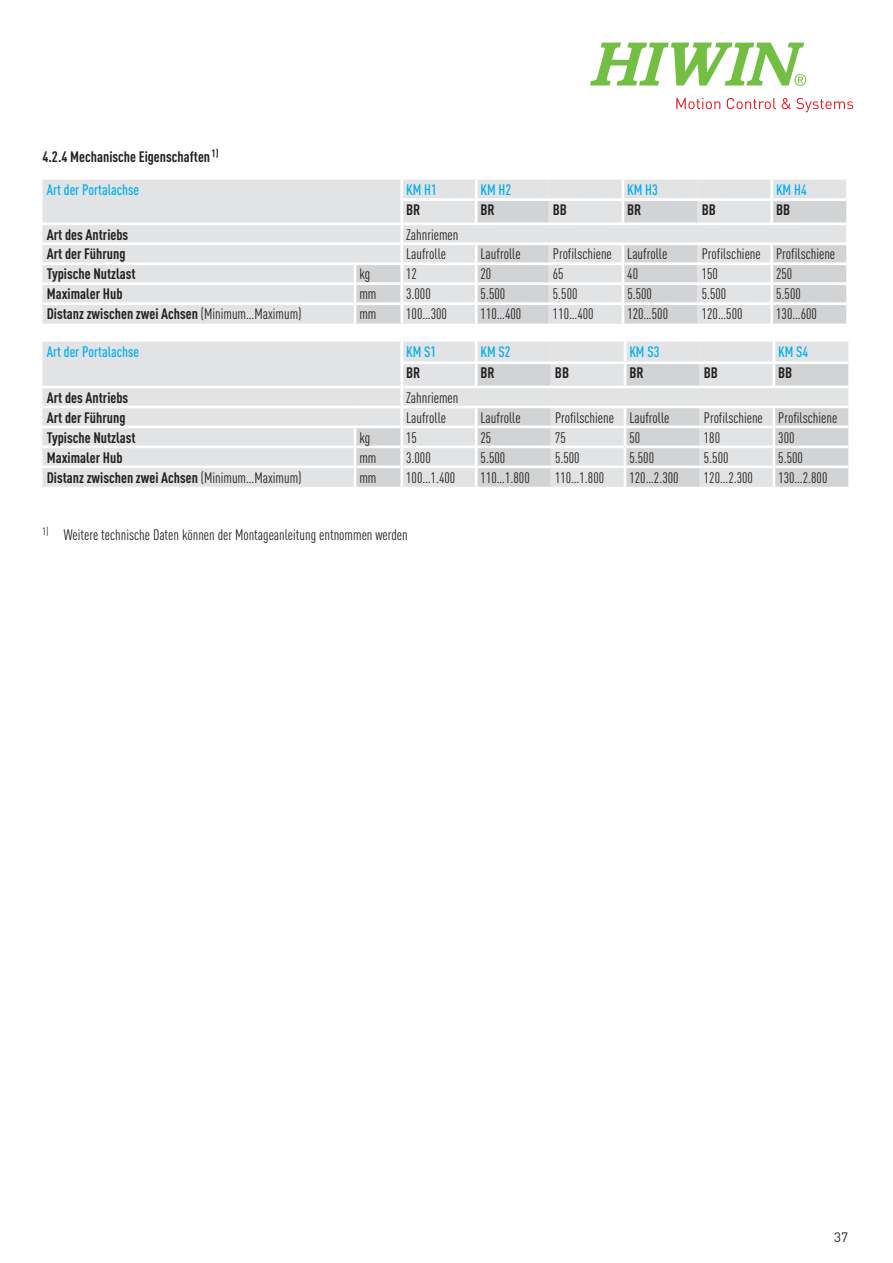
<style>
.page{position:relative;width:893px;height:1263px;background:#fff}
.page>*{position:absolute;margin:0;border:0;box-sizing:border-box;transform-origin:0 0}
.t1{font:condensed 15px "DIN Pro";color:#231f20}
.t2{font:700 condensed 15px "DIN Pro";color:#231f20}
.t3{font:500 condensed 15px "DIN Pro";color:#00aeef}
.t4{font:13.5px "DIN Pro";color:#231f20}
.s1{font-weight:400}
</style>
<div class="page">
<svg style="left:590px;top:43px;width:216px;height:43px"></svg>
<svg style="left:676px;top:98px;width:44px;height:11px"></svg>
<svg style="left:727px;top:98px;width:126px;height:14px"></svg>
<div style="left:42px;top:180px;width:804px;height:144px;background:#e2e3e4"></div>
<hr style="left:42px;top:222px;width:313px;height:3px;background:#fff">
<hr style="left:355px;top:222px;width:45px;height:3px;background:#fff">
<hr style="left:403px;top:222px;width:145px;height:3px;background:#fff">
<hr style="left:548px;top:222px;width:149px;height:3px;background:#fff">
<hr style="left:772px;top:222px;width:74px;height:3px;background:#fff">
<hr style="left:42px;top:262px;width:313px;height:3px;background:#fff">
<hr style="left:42px;top:302px;width:312px;height:3px;background:#fff">
<hr style="left:403px;top:242px;width:145px;height:3px;background:#fff">
<hr style="left:548px;top:242px;width:298px;height:3px;background:#fff">
<hr style="left:42px;top:282px;width:312px;height:3px;background:#fff">
<hr style="left:42px;top:242px;width:313px;height:3px;background:#fff">
<hr style="left:355px;top:242px;width:45px;height:3px;background:#fff">
<hr style="left:400px;top:180px;width:3px;height:20px;background:#fff">
<hr style="left:400px;top:200px;width:3px;height:24px;background:#fff">
<hr style="left:400px;top:224px;width:3px;height:20px;background:#fff">
<hr style="left:475px;top:180px;width:3px;height:18px;background:#fff">
<hr style="left:475px;top:201px;width:3px;height:21px;background:#fff">
<svg style="left:477px;top:180px;width:369px;height:43px;background:#dddedf"></svg>
<hr style="left:622px;top:201px;width:2px;height:21px;background:#fff">
<svg style="left:354px;top:244px;width:492px;height:80px;background:#dedfe0"></svg>
<hr style="left:622px;top:264px;width:2px;height:20px;background:#fff">
<hr style="left:622px;top:284px;width:2px;height:20px;background:#fff">
<hr style="left:622px;top:304px;width:2px;height:20px;background:#fff">
<hr style="left:770px;top:180px;width:3px;height:18px;background:#fff">
<hr style="left:770px;top:245px;width:3px;height:19px;background:#fff">
<hr style="left:770px;top:264px;width:3px;height:20px;background:#fff">
<hr style="left:770px;top:284px;width:3px;height:20px;background:#fff">
<hr style="left:770px;top:304px;width:3px;height:20px;background:#fff">
<hr style="left:770px;top:201px;width:3px;height:21px;background:#fff">
<hr style="left:697px;top:222px;width:75px;height:3px;background:#fff">
<hr style="left:403px;top:198px;width:145px;height:3px;background:#fff">
<hr style="left:548px;top:198px;width:298px;height:3px;background:#fff">
<div style="left:42px;top:342px;width:806px;height:145px;background:#e2e3e4"></div>
<hr style="left:42px;top:386px;width:313px;height:2px;background:#fff">
<hr style="left:355px;top:386px;width:45px;height:2px;background:#fff">
<hr style="left:403px;top:386px;width:148px;height:2px;background:#fff">
<hr style="left:625px;top:386px;width:74px;height:2px;background:#fff">
<hr style="left:774px;top:386px;width:74px;height:2px;background:#fff">
<hr style="left:42px;top:426px;width:313px;height:2px;background:#fff">
<hr style="left:42px;top:465px;width:312px;height:3px;background:#fff">
<hr style="left:403px;top:406px;width:148px;height:2px;background:#fff">
<hr style="left:551px;top:406px;width:297px;height:2px;background:#fff">
<hr style="left:42px;top:446px;width:312px;height:2px;background:#fff">
<hr style="left:42px;top:406px;width:313px;height:2px;background:#fff">
<hr style="left:355px;top:406px;width:45px;height:2px;background:#fff">
<hr style="left:400px;top:342px;width:3px;height:21px;background:#fff">
<hr style="left:400px;top:363px;width:3px;height:24px;background:#fff">
<hr style="left:400px;top:387px;width:3px;height:20px;background:#fff">
<hr style="left:475px;top:342px;width:3px;height:19px;background:#fff">
<hr style="left:475px;top:364px;width:3px;height:22px;background:#fff">
<svg style="left:477px;top:342px;width:371px;height:44px;background:#dddedf"></svg>
<svg style="left:354px;top:407px;width:494px;height:80px;background:#dedfe0"></svg>
<hr style="left:624px;top:427px;width:2px;height:20px;background:#fff">
<hr style="left:624px;top:447px;width:2px;height:20px;background:#fff">
<hr style="left:624px;top:467px;width:2px;height:20px;background:#fff">
<hr style="left:772px;top:342px;width:3px;height:19px;background:#fff">
<hr style="left:772px;top:408px;width:3px;height:19px;background:#fff">
<hr style="left:772px;top:427px;width:3px;height:20px;background:#fff">
<hr style="left:772px;top:447px;width:3px;height:20px;background:#fff">
<hr style="left:772px;top:467px;width:3px;height:20px;background:#fff">
<hr style="left:624px;top:364px;width:2px;height:22px;background:#fff">
<hr style="left:551px;top:386px;width:74px;height:2px;background:#fff">
<hr style="left:772px;top:364px;width:3px;height:22px;background:#fff">
<hr style="left:699px;top:386px;width:75px;height:2px;background:#fff">
<hr style="left:403px;top:361px;width:148px;height:3px;background:#fff">
<hr style="left:551px;top:361px;width:297px;height:3px;background:#fff">
<p class="t2" style="left:42px;top:151px;width:178px">4.2.4 Mechanische Eigenschaften <sup>1)</sup></p>
<p class="t3" style="left:47px;top:185px;width:94px">Art der Portalachse</p>
<p class="t3" style="left:406px;top:185px;width:32px">KM H1</p>
<p class="t3" style="left:480px;top:185px;width:32px">KM H2</p>
<p class="t3" style="left:627px;top:185px;width:32px">KM H3</p>
<p class="t3" style="left:776px;top:185px;width:32px">KM H4</p>
<p class="t2" style="left:406px;top:205px;width:16px">BR</p>
<p class="t2" style="left:480px;top:205px;width:16px">BR</p>
<p class="t2" style="left:553px;top:205px;width:16px">BB</p>
<p class="t2" style="left:627px;top:205px;width:16px">BR</p>
<p class="t2" style="left:702px;top:205px;width:16px">BB</p>
<p class="t2" style="left:776px;top:205px;width:16px">BB</p>
<p class="t2" style="left:47px;top:229px;width:83px">Art des Antriebs</p>
<p class="t1" style="left:406px;top:229px;width:54px">Zahnriemen</p>
<p class="t2" style="left:47px;top:249px;width:80px">Art der Führung</p>
<p class="t1" style="left:406px;top:249px;width:42px">Laufrolle</p>
<p class="t1" style="left:480px;top:249px;width:42px">Laufrolle</p>
<p class="t1" style="left:553px;top:249px;width:116px">Profilschiene Laufrolle</p>
<p class="t1" style="left:702px;top:249px;width:135px">Profilschiene Profilschiene</p>
<p class="t2" style="left:47px;top:269px;width:90px">Typische Nutzlast</p>
<p class="t1" style="left:359px;top:269px;width:12px">kg</p>
<p class="t1" style="left:406px;top:269px;width:12px">12</p>
<p class="t1" style="left:480px;top:269px;width:12px">20</p>
<p class="t1" style="left:553px;top:269px;width:12px">65</p>
<p class="t1" style="left:627px;top:269px;width:12px">40</p>
<p class="t1" style="left:702px;top:269px;width:18px">150</p>
<p class="t1" style="left:776px;top:269px;width:18px">250</p>
<p class="t2" style="left:47px;top:289px;width:77px">Maximaler Hub</p>
<p class="t1" style="left:359px;top:289px;width:19px">mm</p>
<p class="t1" style="left:406px;top:289px;width:26px">3.000</p>
<p class="t1" style="left:481px;top:289px;width:26px">5.500</p>
<p class="t1" style="left:553px;top:289px;width:26px">5.500</p>
<p class="t1" style="left:627px;top:289px;width:26px">5.500</p>
<p class="t1" style="left:702px;top:289px;width:26px">5.500</p>
<p class="t1" style="left:776px;top:289px;width:26px">5.500</p>
<p class="t2" style="left:47px;top:309px;width:256px">Distanz zwischen zwei Achsen <span class="s1">(Minimum…Maximum)</span></p>
<p class="t1" style="left:359px;top:309px;width:19px">mm</p>
<p class="t1" style="left:406px;top:309px;width:42px">100…300</p>
<p class="t1" style="left:481px;top:309px;width:42px">110…400</p>
<p class="t1" style="left:553px;top:309px;width:42px">110…400</p>
<p class="t1" style="left:627px;top:309px;width:42px">120…500</p>
<p class="t1" style="left:702px;top:309px;width:42px">120…500</p>
<p class="t1" style="left:776px;top:309px;width:42px">130…600</p>
<p class="t3" style="left:47px;top:347px;width:94px">Art der Portalachse</p>
<p class="t3" style="left:406px;top:347px;width:32px">KM S1</p>
<p class="t3" style="left:480px;top:347px;width:32px">KM S2</p>
<p class="t3" style="left:629px;top:347px;width:32px">KM S3</p>
<p class="t3" style="left:778px;top:347px;width:32px">KM S4</p>
<p class="t2" style="left:406px;top:368px;width:16px">BR</p>
<p class="t2" style="left:480px;top:368px;width:16px">BR</p>
<p class="t2" style="left:555px;top:368px;width:16px">BB</p>
<p class="t2" style="left:629px;top:368px;width:16px">BR</p>
<p class="t2" style="left:704px;top:368px;width:16px">BB</p>
<p class="t2" style="left:778px;top:368px;width:16px">BB</p>
<p class="t2" style="left:47px;top:392px;width:83px">Art des Antriebs</p>
<p class="t1" style="left:406px;top:392px;width:54px">Zahnriemen</p>
<p class="t2" style="left:47px;top:412px;width:80px">Art der Führung</p>
<p class="t1" style="left:406px;top:412px;width:42px">Laufrolle</p>
<p class="t1" style="left:480px;top:412px;width:42px">Laufrolle</p>
<p class="t1" style="left:555px;top:412px;width:116px">Profilschiene Laufrolle</p>
<p class="t1" style="left:704px;top:412px;width:135px">Profilschiene Profilschiene</p>
<p class="t2" style="left:47px;top:432px;width:90px">Typische Nutzlast</p>
<p class="t1" style="left:359px;top:432px;width:12px">kg</p>
<p class="t1" style="left:406px;top:432px;width:12px">15</p>
<p class="t1" style="left:480px;top:432px;width:12px">25</p>
<p class="t1" style="left:555px;top:432px;width:12px">75</p>
<p class="t1" style="left:629px;top:432px;width:12px">50</p>
<p class="t1" style="left:704px;top:432px;width:18px">180</p>
<p class="t1" style="left:778px;top:432px;width:18px">300</p>
<p class="t2" style="left:47px;top:452px;width:77px">Maximaler Hub</p>
<p class="t1" style="left:359px;top:452px;width:19px">mm</p>
<p class="t1" style="left:406px;top:452px;width:26px">3.000</p>
<p class="t1" style="left:481px;top:452px;width:26px">5.500</p>
<p class="t1" style="left:555px;top:452px;width:26px">5.500</p>
<p class="t1" style="left:629px;top:452px;width:26px">5.500</p>
<p class="t1" style="left:704px;top:452px;width:26px">5.500</p>
<p class="t1" style="left:778px;top:452px;width:26px">5.500</p>
<p class="t2" style="left:47px;top:472px;width:256px">Distanz zwischen zwei Achsen <span class="s1">(Minimum…Maximum)</span></p>
<p class="t1" style="left:359px;top:472px;width:19px">mm</p>
<p class="t1" style="left:406px;top:472px;width:51px">100…1.400</p>
<p class="t1" style="left:481px;top:472px;width:51px">110…1.800</p>
<p class="t1" style="left:555px;top:472px;width:51px">110…1.800</p>
<p class="t1" style="left:629px;top:472px;width:51px">120…2.300</p>
<p class="t1" style="left:704px;top:472px;width:51px">120…2.300</p>
<p class="t1" style="left:778px;top:472px;width:51px">130…2.800</p>
<p class="t1" style="left:42px;top:529px;width:367px"><sup>1)</sup> Weitere technische Daten können der Montageanleitung entnommen werden</p>
<p class="t4" style="left:834px;top:1232px;width:16px">37</p>
</div>
